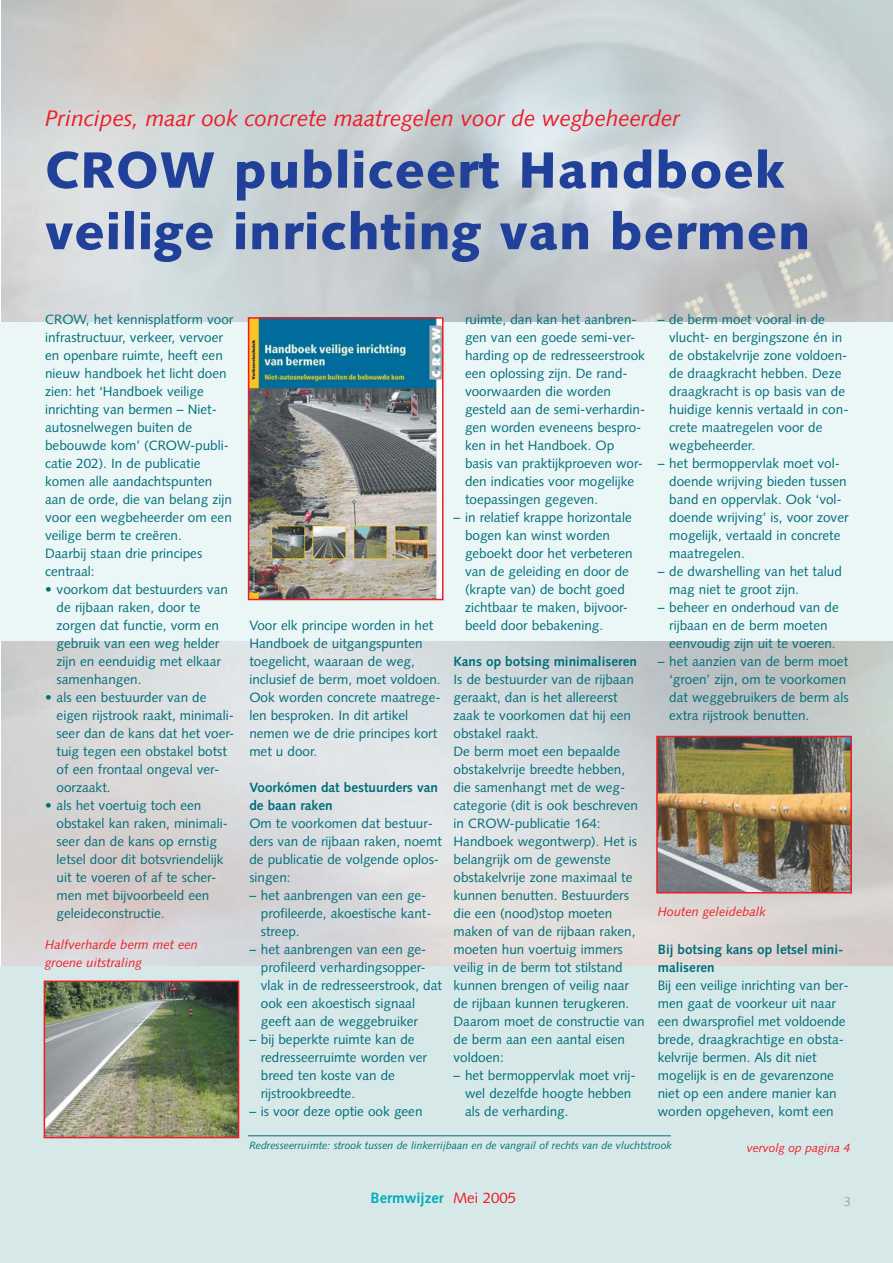
<style>
.page{position:relative;width:893px;height:1263px;background:#fff}
.page>*{position:absolute;margin:0;border:0;box-sizing:border-box;transform-origin:0 0}
.t1{font:900 51px/61.5px "Syntax";letter-spacing:.02em;color:#20409a}
.t2{font:italic 22.5px "Syntax";color:#ed1c24}
.t3{font:700 15px "Syntax";color:#00abbc}
.t4{font:13.5px/18px "Syntax";color:#006e79}
.t5{font:700 13.5px/18px "Syntax";color:#006e79}
.t6{font:13.5px "Syntax";color:#aaa996}
.t7{font:italic 12.75px/18px "Syntax";color:#ed1c24}
.t8{font:italic 12px "Syntax";color:#ed1c24}
.t9{font:italic 10.5px "Syntax";color:#006e79}
.s1{font-weight:400;color:#ed1c24}
</style>
<div class="page">
<hr style="left:0;top:322px;width:2px;height:319px;background:#ebf6f7">
<hr style="left:0;top:966px;width:2px;height:297px;background:#d7e8e9">
<img style="left:1px;top:0;width:891px;height:966px">
<div style="left:1px;top:322px;width:891px;height:319px;background:#ebf6f7"></div>
<div style="left:1px;top:966px;width:891px;height:297px;background:#d7e8e9"></div>
<img style="left:251px;top:320px;width:189px;height:277px">
<div style="left:248px;top:317px;width:195px;height:283px;border:2px solid #ed1c24"></div>
<img style="left:47px;top:984px;width:189px;height:151px">
<div style="left:44px;top:981px;width:195px;height:157px;border:2px solid #ed1c24"></div>
<img style="left:659px;top:739px;width:189px;height:152px">
<div style="left:656px;top:736px;width:195px;height:158px;border:2px solid #ed1c24"></div>
<hr style="left:248px;top:1135px;width:422px;height:1px;background:#006e79">
<h2 class="t2" style="left:45px;top:109px;width:636px">Principes, maar ook concrete maatregelen voor de wegbeheerder</h2>
<h1 class="t1" style="left:45px;top:144px;width:766px">CROW publiceert Handboek veilige inrichting van bermen</h1>
<p class="t4" style="left:45px;top:312px;width:190px">CROW, het kennisplatform voor infrastructuur, verkeer, vervoer en openbare ruimte, heeft een nieuw handboek het licht doen zien: het ‘Handboek veilige inrichting van bermen – Niet&shy;autosnelwegen buiten de bebouwde kom’ (CROW-publi&shy;catie 202). In de publicatie komen alle aandachtspunten aan de orde, die van belang zijn voor een wegbeheerder om een veilige berm te creëren.<br>Daarbij staan drie principes centraal:</p>
<p class="t4" style="left:57px;top:582px;width:173px;text-indent:-11px">• voorkom dat bestuurders van de rijbaan raken, door te zorgen dat functie, vorm en gebruik van een weg helder zijn en eenduidig met elkaar samenhangen.</p>
<p class="t4" style="left:57px;top:690px;width:179px;text-indent:-11px">• als een bestuurder van de eigen rijstrook raakt, minimali&shy;seer dan de kans dat het voer&shy;tuig tegen een obstakel botst of een frontaal ongeval ver&shy;oorzaakt.</p>
<p class="t4" style="left:57px;top:798px;width:173px;text-indent:-11px">• als het voertuig toch een obstakel kan raken, minimali&shy;seer dan de kans op ernstig letsel door dit botsvriendelijk uit te voeren of af te scher&shy;men met bijvoorbeeld een geleideconstructie.</p>
<p class="t7" style="left:45px;top:937px;width:154px">Halfverharde berm met een groene uitstraling</p>
<p class="t4" style="left:249px;top:618px;width:193px">Voor elk principe worden in het<br>Handboek de uitgangspunten toegelicht, waaraan de weg, inclusief de berm, moet voldoen.<br>Ook worden concrete maatrege&shy;len besproken. In dit artikel nemen we de drie principes kort met u door.</p>
<p class="t5" style="left:249px;top:780px;width:190px">Voorkómen dat bestuurders van de baan raken</p>
<p class="t4" style="left:249px;top:816px;width:194px">Om te voorkomen dat bestuur&shy;ders van de rijbaan raken, noemt de publicatie de volgende oplos&shy;singen:</p>
<p class="t4" style="left:261px;top:888px;width:172px;text-indent:-11px">– het aanbrengen van een ge&shy;profileerde, akoestische kant&shy;streep.</p>
<p class="t4" style="left:261px;top:942px;width:183px;text-indent:-11px">– het aanbrengen van een ge&shy;profileerd verhardingsopper&shy;vlak in de redresseerstrook, dat ook een akoestisch signaal geeft aan de weggebruiker</p>
<p class="t4" style="left:261px;top:1032px;width:168px;text-indent:-11px">– bij beperkte ruimte kan de redresseerruimte worden ver breed ten koste van de rijstrookbreedte.</p>
<p class="t4" style="left:249px;top:1104px;width:175px">– is voor deze optie ook geen</p>
<p class="t4" style="left:465px;top:312px;width:182px">ruimte, dan kan het aanbren&shy;gen van een goede semi-ver&shy;harding op de redresseerstrook een oplossing zijn. De rand&shy;voorwaarden die worden gesteld aan de semi-verhardin&shy;gen worden eveneens bespro&shy;ken in het Handboek. Op basis van praktijkproeven wor&shy;den indicaties voor mogelijke toepassingen gegeven.</p>
<p class="t4" style="left:465px;top:510px;width:169px;text-indent:-11px">– in relatief krappe horizontale bogen kan winst worden geboekt door het verbeteren van de geleiding en door de (krapte van) de bocht goed zichtbaar te maken, bijvoor&shy;beeld door bebakening.</p>
<p class="t5" style="left:453px;top:654px;width:185px">Kans op botsing minimaliseren</p>
<p class="t4" style="left:453px;top:672px;width:193px">Is de bestuurder van de rijbaan geraakt, dan is het allereerst zaak te voorkomen dat hij een obstakel raakt.<br>De berm moet een bepaalde obstakelvrije breedte hebben, die samenhangt met de weg&shy;categorie (dit is ook beschreven in CROW-publicatie 164:<br>Handboek wegontwerp). Het is belangrijk om de gewenste obstakelvrije zone maximaal te kunnen benutten. Bestuurders die een (nood)stop moeten maken of van de rijbaan raken, moeten hun voertuig immers veilig in de berm tot stilstand kunnen brengen of veilig naar de rijbaan kunnen terugkeren.<br>Daarom moet de constructie van de berm aan een aantal eisen voldoen:</p>
<p class="t4" style="left:465px;top:1068px;width:172px;text-indent:-11px">– het bermoppervlak moet vrij&shy;wel dezelfde hoogte hebben als de verharding.</p>
<p class="t4" style="left:669px;top:312px;width:181px;text-indent:-11px">– de berm moet vooral in de vlucht- en bergingszone én in de obstakelvrije zone voldoen&shy;de draagkracht hebben. Deze draagkracht is op basis van de huidige kennis vertaald in con&shy;crete maatregelen voor de wegbeheerder.</p>
<p class="t4" style="left:669px;top:456px;width:181px;text-indent:-11px">– het bermoppervlak moet vol&shy;doende wrijving bieden tussen band en oppervlak. Ook ‘vol&shy;doende wrijving’ is, voor zover mogelijk, vertaald in concrete maatregelen.</p>
<p class="t4" style="left:669px;top:564px;width:174px;text-indent:-11px">– de dwarshelling van het talud mag niet te groot zijn.</p>
<p class="t4" style="left:669px;top:600px;width:171px;text-indent:-11px">– beheer en onderhoud van de rijbaan en de berm moeten eenvoudig zijn uit te voeren.</p>
<p class="t4" style="left:669px;top:654px;width:181px;text-indent:-11px">– het aanzien van de berm moet ‘groen’ zijn, om te voorkomen dat weggebruikers de berm als extra rijstrook benutten.</p>
<p class="t7" style="left:657px;top:904px;width:110px">Houten geleidebalk</p>
<p class="t5" style="left:657px;top:942px;width:187px">Bij botsing kans op letsel mini&shy;maliseren</p>
<p class="t4" style="left:657px;top:978px;width:192px">Bij een veilige inrichting van ber&shy;men gaat de voorkeur uit naar een dwarsprofiel met voldoende brede, draagkrachtige en obsta&shy;kelvrije bermen. Als dit niet mogelijk is en de gevarenzone niet op een andere manier kan worden opgeheven, komt een</p>
<p class="t9" style="left:249px;top:1141px;width:424px">Redresseerruimte: strook tussen de linkerrijbaan en de vangrail of rechts van de vluchtstrook</p>
<p class="t8" style="left:746px;top:1143px;width:105px">vervolg op pagina 4</p>
<p class="t3" style="left:370px;top:1192px;width:147px">Bermwijzer <span class="s1">Mei 2005</span></p>
<p class="t6" style="left:843px;top:1196px;width:9px">3</p>
</div>
